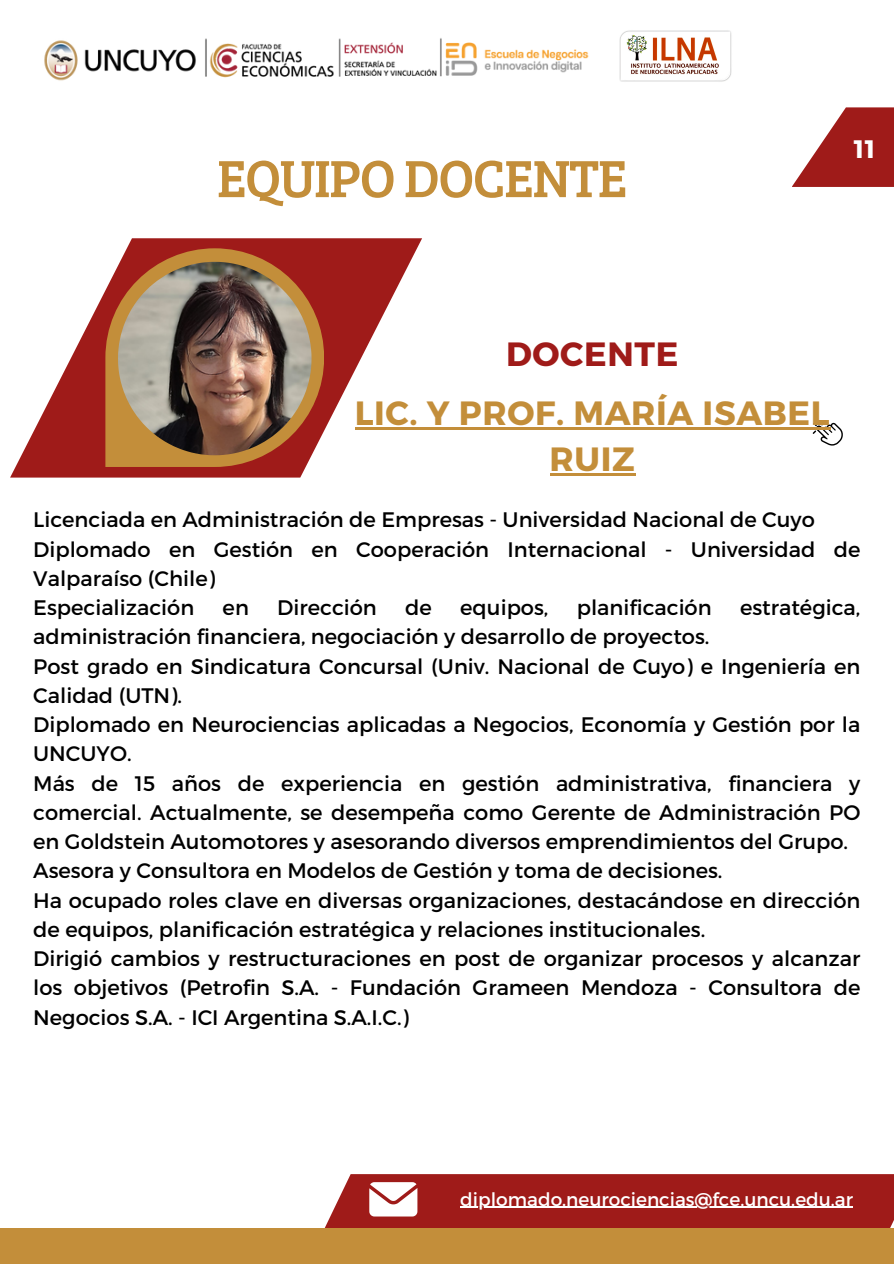
<style>
.page{position:relative;width:894px;height:1264px;background:#fff}
.page>*{position:absolute;margin:0;border:0;box-sizing:border-box;transform-origin:0 0}
.t1{font:54px "Bree Serif";letter-spacing:-.025em;color:#c38e3a}
.t2{font:700 33.6px/46.2px "Montserrat";letter-spacing:.02em;color:#c38e3a;text-align:center}
.t3{font:700 33.6px "Montserrat";letter-spacing:.02em;color:#9f1b19}
.t4{font:700 25.2px "Montserrat";color:#fff}
.t5{font:21px/29.2px "Montserrat";color:#000}
.t6{font:18.45px "Montserrat";color:#fff}
</style>
<div class="page">
<div style="left:268px;top:1174px;width:625px;height:89px;background:#9f1b19"></div>
<div style="left:0;top:1227px;width:893px;height:36px;background:#c38e3a"></div>
<svg style="left:369px;top:1182px;width:48px;height:34px"></svg>
<svg style="left:792px;top:107px;width:101px;height:80px;fill:#9f1b19"></svg>
<svg style="left:10px;top:238px;width:412px;height:239px"></svg>
<svg style="left:105px;top:248px;width:219px;height:219px;fill:#c38e3a"></svg>
<img style="left:118px;top:262px;width:193px;height:193px">
<img style="left:44px;top:38px;width:545px;height:43px">
<svg style="left:811px;top:421px;width:31px;height:24px"></svg>
<hr style="left:460px;top:1206px;width:392px;height:1px;background:#fff">
<hr style="left:354px;top:427px;width:476px;height:2px;background:#c38e3a">
<hr style="left:549px;top:473px;width:86px;height:2px;background:#c38e3a">
<img style="left:619px;top:30px;width:113px;height:52px">
<p class="t1" style="left:217px;top:139px;width:412px">EQUIPO DOCENTE</p>
<p class="t4" style="left:853px;top:133px;width:23px">11</p>
<h2 class="t3" style="left:506px;top:332px;width:174px">DOCENTE</h2>
<h2 class="t2" style="left:354px;top:388px;width:476px">LIC. Y PROF. MARÍA ISABEL<br>RUIZ</h2>
<p class="t5" style="left:33px;top:504px;width:828px">Licenciada en Administración de Empresas - Universidad Nacional de Cuyo Diplomado en Gestión en Cooperación Internacional - Universidad de Valparaíso (Chile)<br>Especialización</p>
<p class="t5" style="left:222px;top:592px;width:28px">en</p>
<p class="t5" style="left:277px;top:592px;width:101px">Dirección</p>
<p class="t5" style="left:405px;top:592px;width:28px">de</p>
<p class="t5" style="left:460px;top:592px;width:90px">equipos,</p>
<p class="t5" style="left:576px;top:592px;width:136px">planificación</p>
<p class="t5" style="left:739px;top:592px;width:122px">estratégica,</p>
<p class="t5" style="left:33px;top:621px;width:828px">administración financiera, negociación y desarrollo de proyectos.<br>Post grado en Sindicatura Concursal (Univ. Nacional de Cuyo) e Ingeniería en Calidad (UTN).<br>Diplomado en Neurociencias aplicadas a Negocios, Economía y Gestión por la UNCUYO.<br>Más de 15 años de experiencia en gestión administrativa, financiera y comercial. Actualmente, se desempeña como Gerente de Administración PO en Goldstein Automotores y asesorando diversos emprendimientos del Grupo.<br>Asesora y Consultora en Modelos de Gestión y toma de decisiones.<br>Ha ocupado roles clave en diversas organizaciones, destacándose en dirección de equipos, planificación estratégica y relaciones institucionales.<br>Dirigió cambios y restructuraciones en post de organizar procesos y alcanzar los objetivos (Petrofin S.A. - Fundación Grameen Mendoza - Consultora de Negocios S.A. - ICI Argentina S.A.I.C.)</p>
<h1 class="t6" style="left:460px;top:1186px;width:394px">diplomado.neurociencias@fce.uncu.edu.ar</h1>
</div>
